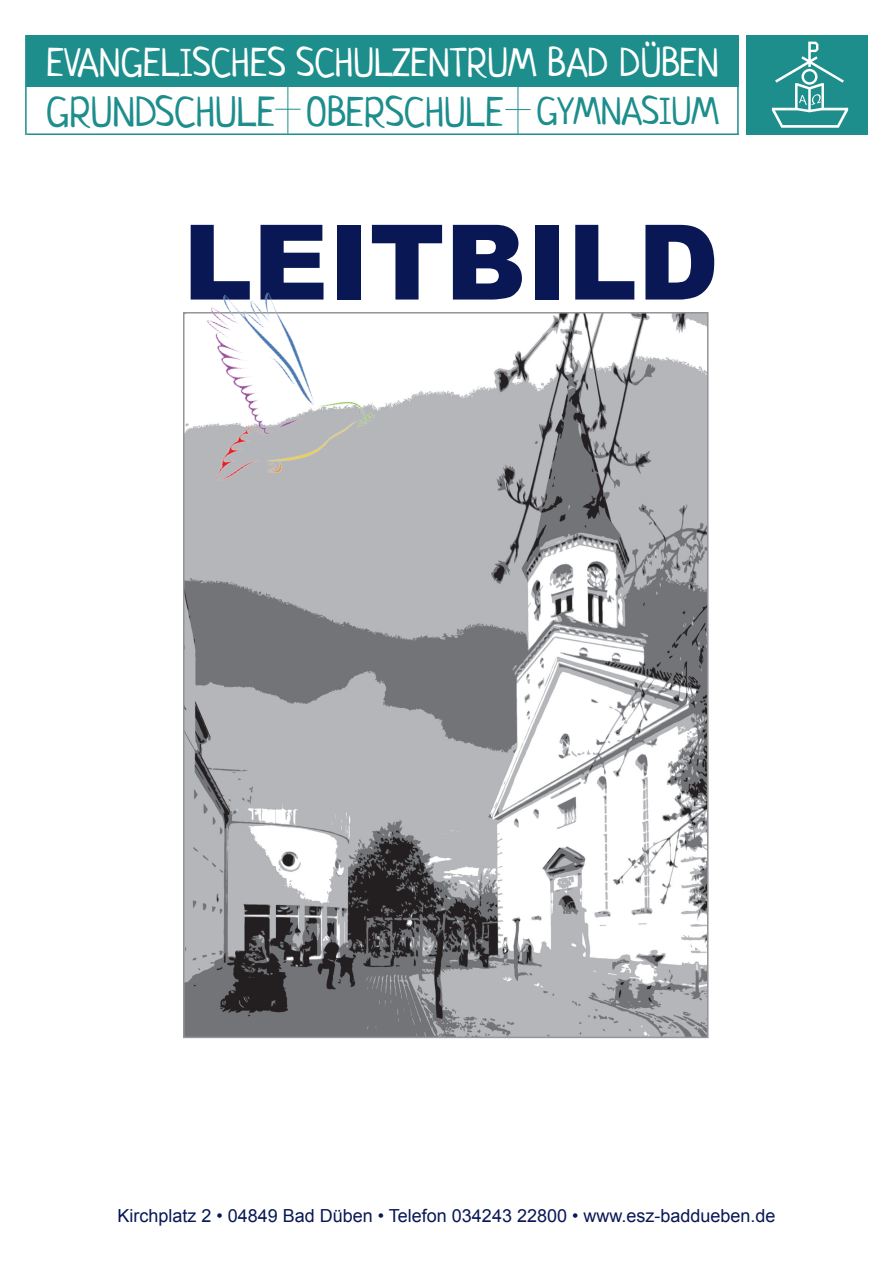
<style>
.page{position:relative;width:893px;height:1263px;background:#fff}
.page>*{position:absolute;margin:0;border:0;box-sizing:border-box;transform-origin:0 0}
.t1{font:900 104.4px "Arial";letter-spacing:.005em;color:#091855}
.t2{font:41.4px "Neucha";color:#1d8e8c}
.t3{font:39.45px "Neucha";color:#fff}
.t4{font:18px "Arial";color:#091855}
.s1{font-size:40.8px}
.s2{font-size:38.25px}
</style>
<div class="page">
<img style="left:186px;top:315px;width:519px;height:720px">
<img style="left:183px;top:293px;width:229px;height:240px">
<div style="left:26px;top:35px;width:713px;height:51px;background:#1d8e8c"></div>
<hr style="left:518px;top:83px;width:1px;height:51px;background:#1d8e8c">
<svg style="left:505px;top:109px;width:26px;height:1px"></svg>
<hr style="left:287px;top:83px;width:1px;height:50px;background:#1d8e8c">
<svg style="left:275px;top:109px;width:25px;height:1px"></svg>
<hr style="left:27px;top:133px;width:712px;height:2px;background:#1d8e8c">
<hr style="left:737px;top:35px;width:2px;height:100px;background:#1d8e8c">
<div style="left:747px;top:35px;width:121px;height:100px;background:#1d8e8c"></div>
<svg style="left:772px;top:42px;width:76px;height:86px"></svg>
<hr style="left:25px;top:35px;width:2px;height:100px;background:#1d8e8c">
<h3 class="t3" style="left:46px;top:38px;width:674px">EVANGELISCHES SCHULZENTRUM BAD DÜBEN</h3>
<h2 class="t2" style="left:46px;top:86px;width:675px">GRUNDSCHULE <span class="s1">OBERSCHULE</span> <span class="s2">GYMNASIUM</span></h2>
<h1 class="t1" style="left:183px;top:186px;width:537px">LEITBILD</h1>
<p class="t4" style="left:117px;top:1204px;width:660px">Kirchplatz 2 • 04849 Bad Düben • Telefon 034243 22800 • www.esz-baddueben.de</p>
</div>
